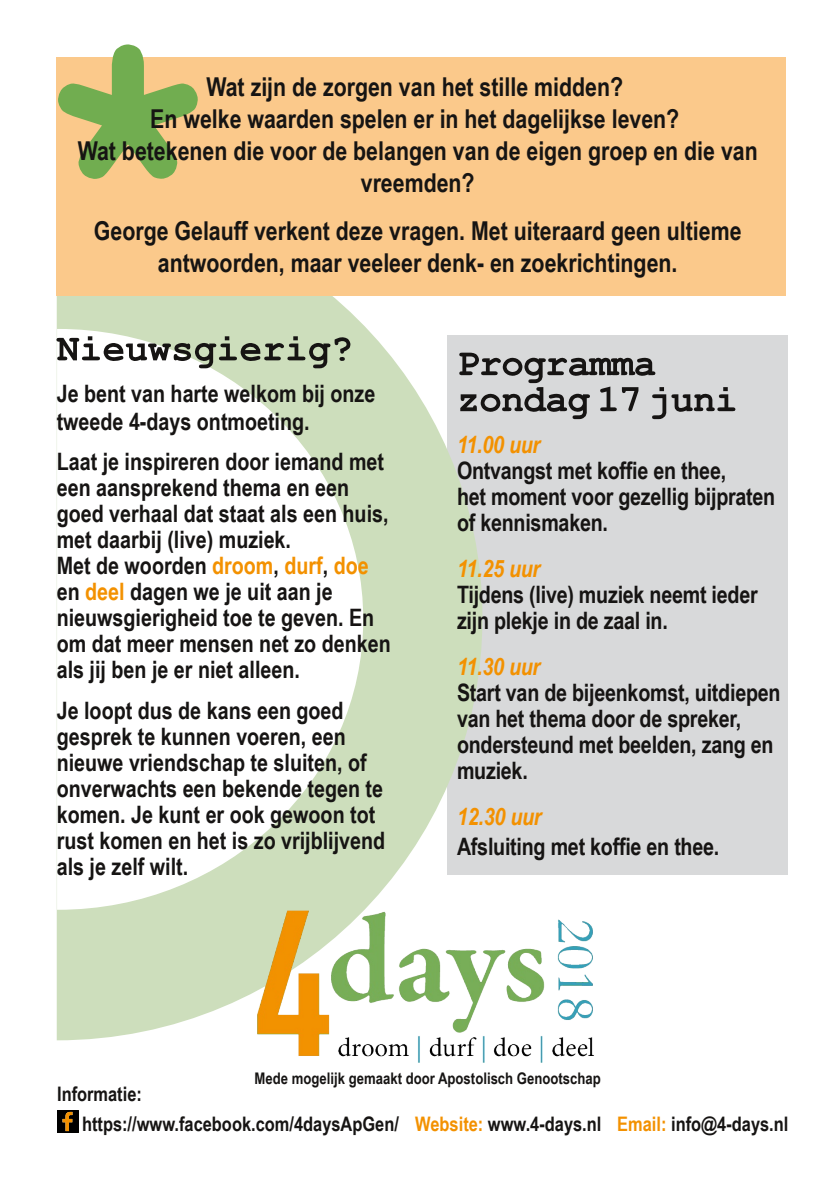
<style>
.page{position:relative;width:840px;height:1191px;background:#fff}
.page>*{position:absolute;margin:0;border:0;box-sizing:border-box;transform-origin:0 0}
.t1{font:700 26px/32px "Arial Narrow";color:#161413;text-align:center}
.t2{font:700 24px/26px "Arial Narrow";color:#161413}
.t3{font:italic 700 24px "Arial Narrow";letter-spacing:-.01em;color:#f39100}
.t4{font:700 20px "Arial Narrow";color:#161413}
.t5{font:700 16px "Arial Narrow";color:#161413}
.s1{color:#f39100}
</style>
<div class="page">
<div style="left:447px;top:335px;width:340px;height:540px;background:#d8d9da"></div>
<svg style="left:57px;top:296px;width:425px;height:744px;fill:#cddebc"></svg>
<svg style="left:56px;top:328px;width:308px;height:582px"></svg>
<div style="left:57px;top:57px;width:728px;height:239px;background:#fbc98b"></div>
<svg style="left:58px;top:44px;width:140px;height:135px"></svg>
<img style="left:239px;top:892px;width:355px;height:171px">
<img style="left:57px;top:1110px;width:22px;height:22px">
<svg style="left:459px;top:353px;width:276px;height:66px"></svg>
<svg style="left:56px;top:336px;width:294px;height:32px"></svg>
<p class="t1" style="left:78px;top:71px;width:681px">Wat zijn de zorgen van het stille midden?<br>En welke waarden spelen er in het dagelijkse leven?<br>Wat betekenen die voor de belangen van de eigen groep en die van vreemden?</p>
<p class="t1" style="left:94px;top:215px;width:648px">George Gelauff verkent deze vragen. Met uiteraard geen ultieme antwoorden, maar veeleer denk- en zoekrichtingen.</p>
<p class="t2" style="left:57px;top:380px;width:320px;line-height:28px">Je bent van harte welkom bij onze tweede 4-days ontmoeting.</p>
<p class="t2" style="left:57px;top:449px;width:335px">Laat je inspireren door iemand met een aansprekend thema en een goed verhaal dat staat als een huis, met daarbij (live) muziek.<br>Met de woorden <span class="s1">droom</span>, <span class="s1">durf</span>, <span class="s1">doe </span>en <span class="s1">deel</span> dagen we je uit aan je nieuwsgierigheid toe te geven. En om dat meer mensen net zo denken als jij ben je er niet alleen.</p>
<p class="t2" style="left:57px;top:697px;width:330px">Je loopt dus de kans een goed gesprek te kunnen voeren, een nieuwe vriendschap te sluiten, of onverwachts een bekende tegen te komen. Je kunt er ook gewoon tot rust komen en het is zo vrijblijvend als je zelf wilt.</p>
<p class="t3" style="left:456px;top:431px;width:85px">11.00 uur</p>
<p class="t2" style="left:456px;top:457px;width:319px">Ontvangst met koffie en thee,<br>het moment voor gezellig bijpraten of kennismaken.</p>
<p class="t3" style="left:456px;top:555px;width:85px">11.25 uur</p>
<p class="t2" style="left:456px;top:581px;width:302px">Tijdens (live) muziek neemt ieder zijn plekje in de zaal in.</p>
<p class="t3" style="left:456px;top:653px;width:85px">11.30 uur</p>
<p class="t2" style="left:456px;top:679px;width:325px">Start van de bijeenkomst, uitdiepen van het thema door de spreker, ondersteund met beelden, zang en muziek.</p>
<p class="t3" style="left:456px;top:803px;width:86px">12.30 uur</p>
<p class="t2" style="left:456px;top:833px;width:264px">Afsluiting met koffie en thee.</p>
<p class="t5" style="left:254px;top:1068px;width:347px">Mede mogelijk gemaakt door Apostolisch Genootschap</p>
<p class="t4" style="left:82px;top:1112px;width:707px">https://www.facebook.com/4daysApGen/ <span class="s1">Website:</span> www.4-days.nl <span class="s1">Email:</span> info@4-days.nl</p>
<p class="t4" style="left:57px;top:1082px;width:86px">Informatie:</p>
</div>
